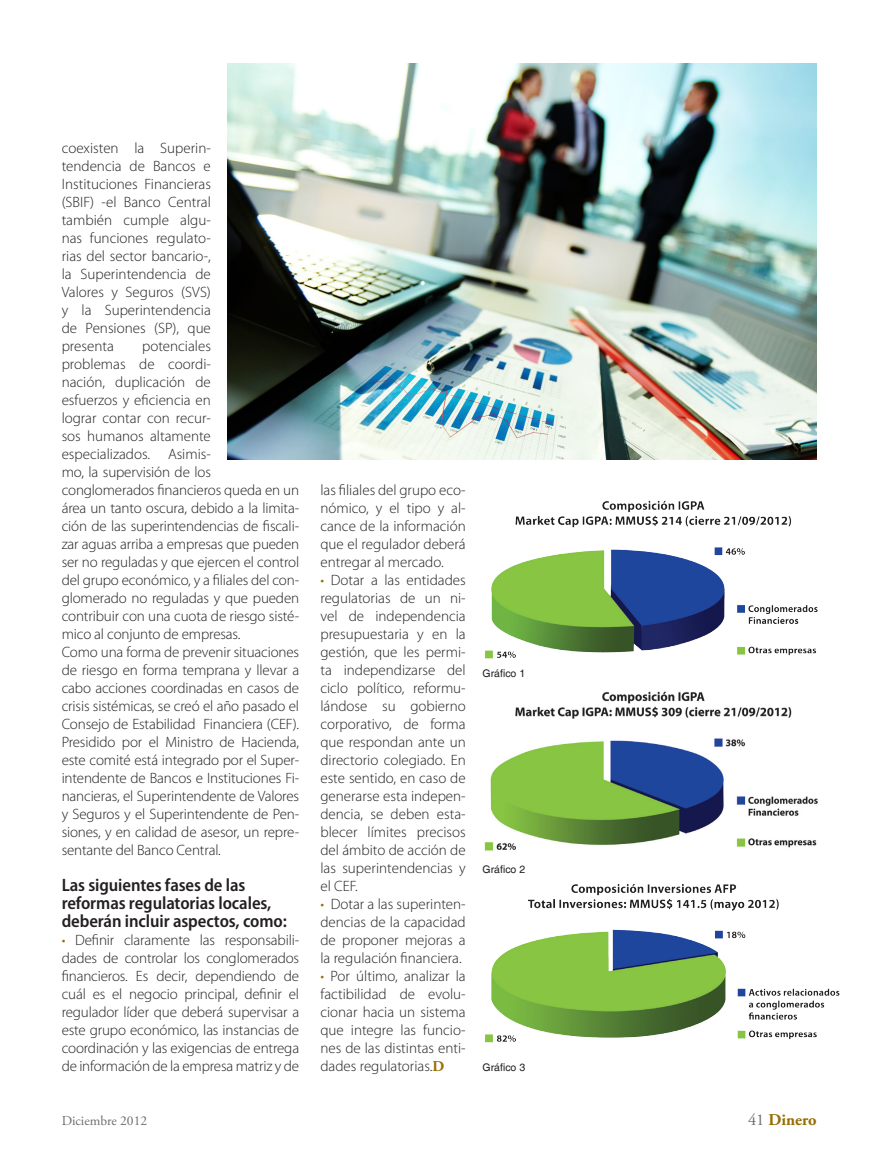
<style>
.page{position:relative;width:872px;height:1161px;background:#fff}
.page>*{position:absolute;margin:0;border:0;box-sizing:border-box;transform-origin:0 0}
.Subtitulo{font:600 semi-condensed 18px/18px "Myriad Pro";letter-spacing:-.005em;color:#231f20}
.t1{font:700 16.5px "Adobe Garamond Pro";color:#966e03}
.Cuerpo_de_Texto{font:300 15px/18px "Myriad Pro";letter-spacing:-.01em;color:#231f20;text-align:justify}
.t2{font:13.5px "Adobe Garamond Pro";color:#6c6d70}
.Pie_de_foto{font:10.5px "Helvetica";color:#231f20}
.s1{color:#966e03}
.s2{font-family:"Adobe Garamond Pro";font-weight:700;color:#966e03}
.s3{font-weight:400;color:#6c6d70}
</style>
<div class="page">
<img style="left:228px;top:63px;width:588px;height:396px">
<img style="left:485px;top:500px;width:333px;height:159px">
<img style="left:484px;top:691px;width:334px;height:160px">
<img style="left:485px;top:884px;width:355px;height:159px">
<p class="Cuerpo_de_Texto" style="left:62px;top:139px;width:151px">coexisten la Superin&shy;tendencia de Bancos e Instituciones Financieras (SBIF) -el Banco Central también cumple algu&shy;nas funciones regulato&shy;rias del sector bancario-, la Superintendencia de Valores y Seguros (SVS) y la Superintendencia de Pensiones (SP), que presenta</p>
<p class="Cuerpo_de_Texto" style="left:62px;top:337px;width:239px;text-align:left;text-indent:80px">potenciales<br>problemas de coordi-<br>nación, duplicación de<br>esfuerzos y eficiencia en<br>lograr contar con recur-<br>sos humanos altamente especializados. Asimis-<br>mo, la supervisión de los conglomerados financieros queda en un área un tanto oscura, debido a la limita&shy;ción de las superintendencias de fiscali&shy;zar aguas arriba a empresas que pueden ser no reguladas y que ejercen el control del grupo económico, y a filiales del con&shy;glomerado no reguladas y que pueden contribuir con una cuota de riesgo sisté&shy;mico al conjunto de empresas.</p>
<p class="Cuerpo_de_Texto" style="left:62px;top:643px;width:239px">Como una forma de prevenir situaciones de riesgo en forma temprana y llevar a cabo acciones coordinadas en casos de crisis sistémicas, se creó el año pasado el Consejo de Estabilidad Financiera (CEF).<br>Presidido por el Ministro de Hacienda, este comité está integrado por el Super&shy;intendente de Bancos e Instituciones Fi&shy;nancieras, el Superintendente de Valores y Seguros y el Superintendente de Pen&shy;siones, y en calidad de asesor, un repre&shy;sentante del Banco Central.</p>
<p class="Subtitulo" style="left:62px;top:876px;width:227px">Las siguientes fases de las reformas regulatorias locales, deberán incluir aspectos, como:</p>
<p class="Cuerpo_de_Texto" style="left:62px;top:931px;width:239px"><span class="s1">•</span> Definir claramente las responsabili&shy;dades de controlar los conglomerados financieros. Es decir, dependiendo de cuál es el negocio principal, definir el regulador líder que deberá supervisar a este grupo económico, las instancias de coordinación y las exigencias de entrega de información de la empresa matriz y de</p>
<p class="Cuerpo_de_Texto" style="left:320px;top:481px;width:147px">las filiales del grupo eco&shy;nómico, y el tipo y al&shy;cance de la información que el regulador deberá entregar al mercado.</p>
<p class="Cuerpo_de_Texto" style="left:320px;top:571px;width:147px"><span class="s1">•</span> Dotar a las entidades regulatorias de un ni&shy;vel de independencia presupuestaria y en la gestión, que les permi&shy;ta independizarse del ciclo político, reformu&shy;lándose su gobierno corporativo, de forma que respondan ante un directorio colegiado. En este sentido, en caso de generarse esta indepen&shy;dencia, se deben esta&shy;blecer límites precisos del ámbito de acción de las superintendencias y el CEF.</p>
<p class="Cuerpo_de_Texto" style="left:320px;top:895px;width:147px"><span class="s1">•</span> Dotar a las superinten&shy;dencias de la capacidad de proponer mejoras a la regulación financiera.</p>
<p class="Cuerpo_de_Texto" style="left:320px;top:967px;width:147px"><span class="s1">•</span> Por último, analizar la factibilidad de evolu&shy;cionar hacia un sistema que integre las funcio&shy;nes de las distintas enti&shy;dades regulatorias.<span class="s2">D</span></p>
<p class="Pie_de_foto" style="left:482px;top:667px;width:44px">Gráfico 1</p>
<p class="Pie_de_foto" style="left:482px;top:863px;width:44px">Gráfico 2</p>
<p class="Pie_de_foto" style="left:482px;top:1061px;width:44px">Gráfico 3</p>
<p class="t2" style="left:62px;top:1112px;width:87px">Diciembre 2012</p>
<p class="t1" style="left:748px;top:1110px;width:70px"><span class="s3">41</span> Dinero</p>
</div>
